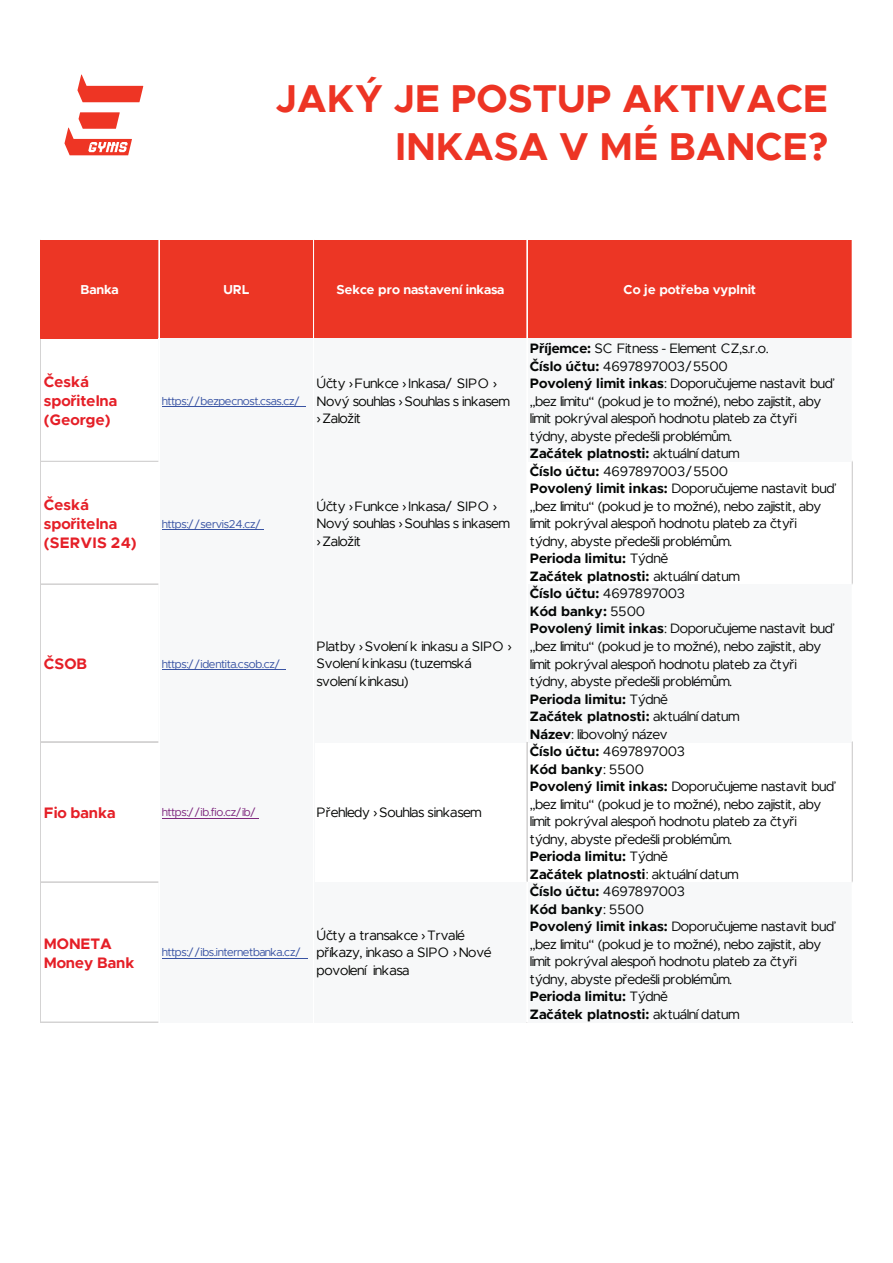
<style>
.page{position:relative;width:893px;height:1263px;background:#fff}
.page>*{position:absolute;margin:0;border:0;box-sizing:border-box;transform-origin:0 0}
.t1{font:700 39px/48px "Metropolis";letter-spacing:-.005em;color:#ed3424;text-align:right}
.t2{font:700 15.3px/19px "Metropolis";letter-spacing:.005em;color:#e51f27}
.t3{font:13.65px/17.5px "Metropolis";letter-spacing:-.025em;color:#040605}
.t4{font:13.65px/17.5px "Metropolis";letter-spacing:-.02em;color:#040503}
.t5{font:700 12.9px "Metropolis";color:#fff}
.t6{font:11.4px "Metropolis";letter-spacing:-.035em;color:#3853a3}
.t7{font:11.4px "Metropolis";letter-spacing:-.025em;color:#7e287e}
.s1{font-weight:700}
</style>
<div class="page">
<svg style="left:77px;top:74px;width:66px;height:28px"></svg>
<svg style="left:65px;top:112px;width:67px;height:43px"></svg>
<div style="left:41px;top:240px;width:812px;height:99px;background:#ec3625"></div>
<div style="left:159px;top:339px;width:694px;height:123px;background:#f7f8f9"></div>
<div style="left:159px;top:461px;width:369px;height:124px;background:#f7f8f9"></div>
<div style="left:159px;top:584px;width:694px;height:158px;background:#f7f8f9"></div>
<div style="left:159px;top:742px;width:155px;height:140px;background:#f7f8f9"></div>
<div style="left:159px;top:882px;width:694px;height:141px;background:#f7f8f9"></div>
<hr style="left:162px;top:406px;width:144px;height:1px;background:#3853a3">
<hr style="left:162px;top:529px;width:101px;height:1px;background:#3853a3">
<hr style="left:162px;top:669px;width:123px;height:1px;background:#3853a3">
<hr style="left:162px;top:818px;width:97px;height:1px;background:#7e287e">
<hr style="left:162px;top:958px;width:145px;height:1px;background:#3853a3">
<hr style="left:40px;top:461px;width:119px;height:1px;background:#d4d3d3">
<hr style="left:852px;top:239px;width:1px;height:223px;background:#fff">
<hr style="left:40px;top:584px;width:119px;height:1px;background:#d4d3d3">
<hr style="left:852px;top:462px;width:1px;height:122px;background:#d4d3d3">
<hr style="left:40px;top:741px;width:119px;height:1px;background:#d4d3d3">
<hr style="left:40px;top:742px;width:119px;height:1px;background:#d4d3d3">
<hr style="left:527px;top:239px;width:1px;height:503px;background:#fff">
<hr style="left:852px;top:584px;width:1px;height:158px;background:#fff">
<hr style="left:40px;top:881px;width:119px;height:1px;background:#d4d3d3">
<hr style="left:40px;top:882px;width:119px;height:1px;background:#d4d3d3">
<hr style="left:527px;top:742px;width:1px;height:140px;background:#d4d3d3">
<hr style="left:852px;top:742px;width:1px;height:140px;background:#d4d3d3">
<hr style="left:40px;top:1022px;width:119px;height:1px;background:#d4d3d3">
<hr style="left:527px;top:882px;width:1px;height:141px;background:#fff">
<hr style="left:852px;top:882px;width:1px;height:141px;background:#fff">
<hr style="left:40px;top:339px;width:1px;height:684px;background:#d4d3d3">
<hr style="left:159px;top:239px;width:1px;height:784px;background:#fff">
<hr style="left:313px;top:239px;width:1px;height:784px;background:#fff">
<hr style="left:314px;top:239px;width:1px;height:784px;background:#fff">
<h1 class="t1" style="left:276px;top:74px;width:554px">JAKÝ JE POSTUP AKTIVACE<br>INKASA V MÉ BANCE?</h1>
<p class="t5" style="left:80px;top:282px;width:40px">Banka</p>
<p class="t5" style="left:224px;top:282px;width:27px">URL</p>
<p class="t5" style="left:336px;top:282px;width:170px">Sekce pro nastavení inkasa</p>
<p class="t5" style="left:624px;top:282px;width:134px">Co je potřeba vyplnit</p>
<p class="t2" style="left:44px;top:373px;width:75px">Česká spořitelna (George)</p>
<p class="t6" style="left:162px;top:394px;width:139px">https://bezpecnost.csas.cz/</p>
<p class="t4" style="left:317px;top:375px;width:195px">Účty ›Funkce ›Inkasa/ SIPO ›<br>Nový souhlas ›Souhlas s inkasem ›Založit</p>
<p class="t2" style="left:44px;top:495px;width:94px">Česká spořitelna (SERVIS 24)</p>
<p class="t6" style="left:162px;top:516px;width:100px">https://servis24.cz/</p>
<p class="t4" style="left:317px;top:497px;width:195px">Účty ›Funkce ›Inkasa/ SIPO ›<br>Nový souhlas ›Souhlas s inkasem ›Založit</p>
<p class="t2" style="left:44px;top:654px;width:45px">ČSOB</p>
<p class="t6" style="left:162px;top:657px;width:120px">https://identita.csob.cz/</p>
<p class="t4" style="left:317px;top:637px;width:197px">Platby ›Svolení k inkasu a SIPO ›<br>Svolení kinkasu (tuzemská svolení kinkasu)</p>
<p class="t2" style="left:44px;top:803px;width:73px">Fio banka</p>
<p class="t7" style="left:162px;top:805px;width:95px">https://ib.fio.cz/ib/</p>
<p class="t4" style="left:317px;top:803px;width:167px">Přehledy ›Souhlas sinkasem</p>
<p class="t2" style="left:44px;top:934px;width:92px">MONETA<br>Money Bank</p>
<p class="t6" style="left:162px;top:945px;width:140px">https://ibs.internetbanka.cz/</p>
<p class="t4" style="left:317px;top:926px;width:177px">Účty a transakce ›Trvalé příkazy, inkaso a SIPO ›Nové povolení inkasa</p>
<p class="t3" style="left:530px;top:340px;width:306px"><span class="s1">Příjemce:</span> SC Fitness - Element CZ,s.r.o.<br><span class="s1">Číslo účtu:</span> 4697897003/5500<br><span class="s1">Povolený limit inkas</span>: Doporučujeme nastavit buď „bez limitu“ (pokud je to možné), nebo zajistit, aby limit pokrýval alespoň hodnotu plateb za čtyři týdny, abyste předešli problémům.<br><span class="s1">Začátek platnosti:</span> aktuální datum</p>
<p class="t3" style="left:530px;top:462px;width:308px"><span class="s1">Číslo účtu:</span> 4697897003/5500<br><span class="s1">Povolený limit inkas:</span> Doporučujeme nastavit buď „bez limitu“ (pokud je to možné), nebo zajistit, aby limit pokrýval alespoň hodnotu plateb za čtyři týdny, abyste předešli problémům.<br><span class="s1">Perioda limitu:</span> Týdně<br><span class="s1">Začátek platnosti:</span> aktuální datum</p>
<p class="t3" style="left:530px;top:585px;width:306px"><span class="s1">Číslo účtu:</span> 4697897003<br><span class="s1">Kód banky:</span> 5500<br><span class="s1">Povolený limit inkas</span>: Doporučujeme nastavit buď „bez limitu“ (pokud je to možné), nebo zajistit, aby limit pokrýval alespoň hodnotu plateb za čtyři týdny, abyste předešli problémům.<br><span class="s1">Perioda limitu:</span> Týdně<br><span class="s1">Začátek platnosti:</span> aktuální datum<br><span class="s1">Název</span>: libovolný název</p>
<p class="t3" style="left:530px;top:743px;width:307px"><span class="s1">Číslo účtu:</span> 4697897003<br><span class="s1">Kód banky</span>: 5500<br><span class="s1">Povolený limit inkas:</span> Doporučujeme nastavit buď „bez limitu“ (pokud je to možné), nebo zajistit, aby limit pokrýval alespoň hodnotu plateb za čtyři týdny, abyste předešli problémům.<br><span class="s1">Perioda limitu:</span> Týdně<br><span class="s1">Začátek platnosti</span>: aktuální datum</p>
<p class="t3" style="left:530px;top:883px;width:307px"><span class="s1">Číslo účtu:</span> 4697897003<br><span class="s1">Kód banky</span>: 5500<br><span class="s1">Povolený limit inkas:</span> Doporučujeme nastavit buď „bez limitu“ (pokud je to možné), nebo zajistit, aby limit pokrýval alespoň hodnotu plateb za čtyři týdny, abyste předešli problémům.<br><span class="s1">Perioda limitu:</span> Týdně<br><span class="s1">Začátek platnosti:</span> aktuální datum</p>
</div>
